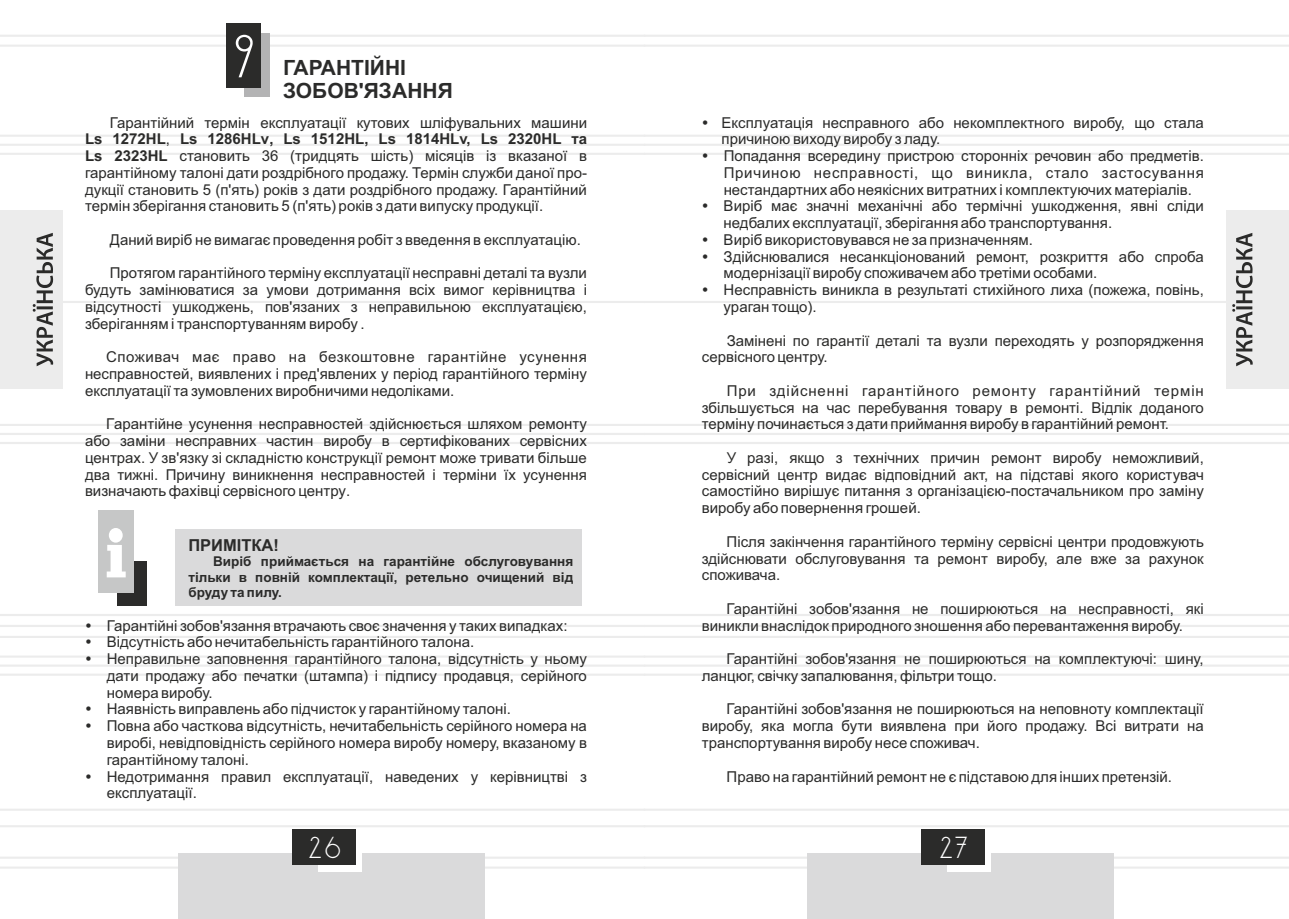
<style>
.page{position:relative;width:1289px;height:919px;background:#fff}
.page>*{position:absolute;margin:0;border:0;box-sizing:border-box;transform-origin:0 0}
.t1{font:52.5px "DS Standart Cyr";color:#fff}
.t2{font:26.25px "DS Standart Cyr";color:#fff}
.t3{font:700 21px/23.4px "Arial";color:#2b2b2a}
.t4{font:700 16.5px "Arial";color:#2b2b2a}
.t5{font:15px/16.8px "Arial";color:#2b2b2a;text-align:justify}
.t6{font:700 13.5px/15.1px "Arial";color:#2b2b2a;text-align:justify}
.s1{font-weight:700}
</style>
<div class="page">
<hr style="left:644px;top:135px;width:644px;height:2px;background:#ececec">
<hr style="left:644px;top:153px;width:644px;height:2px;background:#ececec">
<hr style="left:644px;top:424px;width:644px;height:2px;background:#ececec">
<hr style="left:644px;top:442px;width:644px;height:2px;background:#ececec">
<hr style="left:644px;top:614px;width:644px;height:2px;background:#ececec">
<hr style="left:644px;top:635px;width:644px;height:3px;background:#ececec">
<hr style="left:644px;top:655px;width:644px;height:2px;background:#ececec">
<hr style="left:644px;top:673px;width:644px;height:2px;background:#ececec">
<hr style="left:644px;top:856px;width:644px;height:2px;background:#ececec">
<hr style="left:644px;top:866px;width:644px;height:2px;background:#ececec">
<hr style="left:644px;top:35px;width:644px;height:2px;background:#ececec">
<hr style="left:644px;top:45px;width:644px;height:2px;background:#ececec">
<hr style="left:644px;top:808px;width:644px;height:2px;background:#ececec">
<hr style="left:644px;top:825px;width:644px;height:2px;background:#ececec">
<hr style="left:644px;top:301px;width:644px;height:2px;background:#ececec">
<hr style="left:0;top:135px;width:644px;height:2px;background:#ececec">
<hr style="left:0;top:144px;width:1288px;height:2px;background:#ececec">
<hr style="left:0;top:153px;width:644px;height:2px;background:#ececec">
<hr style="left:0;top:424px;width:644px;height:2px;background:#ececec">
<hr style="left:0;top:433px;width:1288px;height:2px;background:#ececec">
<hr style="left:0;top:442px;width:644px;height:2px;background:#ececec">
<hr style="left:0;top:614px;width:644px;height:2px;background:#ececec">
<hr style="left:0;top:635px;width:644px;height:3px;background:#ececec">
<hr style="left:0;top:655px;width:644px;height:2px;background:#ececec">
<hr style="left:0;top:673px;width:644px;height:2px;background:#ececec">
<hr style="left:0;top:856px;width:644px;height:2px;background:#ececec">
<hr style="left:0;top:866px;width:644px;height:2px;background:#ececec">
<hr style="left:0;top:35px;width:644px;height:2px;background:#ececec">
<hr style="left:0;top:45px;width:644px;height:2px;background:#ececec">
<hr style="left:0;top:808px;width:644px;height:2px;background:#ececec">
<hr style="left:0;top:825px;width:644px;height:2px;background:#ececec">
<hr style="left:0;top:301px;width:644px;height:2px;background:#ececec">
<div style="left:0;top:210px;width:62px;height:179px;background:#ececec"></div>
<svg style="left:33px;top:233px;width:20px;height:133px"></svg>
<div style="left:1226px;top:210px;width:62px;height:179px;background:#ececec"></div>
<svg style="left:1232px;top:233px;width:20px;height:133px"></svg>
<div style="left:244px;top:33px;width:26px;height:63px;background:#b3b3b4"></div>
<div style="left:227px;top:23px;width:34px;height:64px;background:#2b2b2a"></div>
<div style="left:178px;top:853px;width:307px;height:65px;background:#dadadb"></div>
<div style="left:318px;top:832px;width:44px;height:39px;background:#fff"></div>
<div style="left:292px;top:829px;width:64px;height:36px;background:#2b2b2a"></div>
<div style="left:807px;top:853px;width:306px;height:65px;background:#dadadb"></div>
<div style="left:946px;top:832px;width:44px;height:39px;background:#fff"></div>
<div style="left:920px;top:829px;width:64px;height:36px;background:#2b2b2a"></div>
<div style="left:117px;top:561px;width:29px;height:45px;background:#2b2b2a"></div>
<div style="left:98px;top:510px;width:36px;height:82px;background:#c6c7c7"></div>
<svg style="left:107px;top:528px;width:19px;height:49px"></svg>
<div style="left:175px;top:529px;width:407px;height:76px;background:#dadadb"></div>
<hr style="left:0;top:625px;width:1288px;height:2px;background:#ececec">
<svg style="left:0;top:657px;width:1288px;height:10px"></svg>
<h1 class="t1" style="left:235px;top:35px;width:21px">9</h1>
<h3 class="t3" style="left:283px;top:57px;width:171px">ГАРАНТІЙНІ<br>ЗОБОВ'ЯЗАННЯ</h3>
<p class="t5" style="left:85px;top:115px;width:503px;text-indent:25px">Гарантійний термін експлуатації кутових шліфувальних машини <span class="s1">Ls 1272HL</span>, <span class="s1">Ls 1286HLv, Ls 1512HL, Ls 1814HLv, Ls 2320HL та Ls 2323HL</span> становить 36 (тридцять шість) місяців із вказаної в гарантійному талоні дати роздрібного продажу. Термін служби даної про&shy;дукції становить 5 (п'ять) років з дати роздрібного продажу. Гарантійний термін зберігання становить 5 (п'ять) років з дати випуску продукції.</p>
<p class="t5" style="left:110px;top:233px;width:472px">Даний виріб не вимагає проведення робіт з введення в експлуатацію.</p>
<p class="t5" style="left:85px;top:266px;width:503px;text-indent:25px">Протягом гарантійного терміну експлуатації несправні деталі та вузли будуть замінюватися за умови дотримання всіх вимог керівництва і відсутності ушкоджень, пов'язаних з неправильною експлуатацією, зберіганням і транспортуванням виробу .</p>
<p class="t5" style="left:85px;top:350px;width:503px;text-indent:21px">Споживач має право на безкоштовне гарантійне усунення несправностей, виявлених і пред'явлених у період гарантійного терміну експлуатації та зумовлених виробничими недоліками.</p>
<p class="t5" style="left:85px;top:417px;width:503px;text-indent:21px">Гарантійне усунення несправностей здійснюється шляхом ремонту або заміни несправних частин виробу в сертифікованих сервісних центрах. У зв'язку зі складністю конструкції ремонт може тривати більше два тижні. Причину виникнення несправностей і терміни їх усунення визначають фахівці сервісного центру.</p>
<p class="t4" style="left:188px;top:538px;width:92px">ПРИМІТКА!</p>
<p class="t6" style="left:188px;top:555px;width:386px;text-indent:25px">Виріб приймається на гарантійне обслуговування тільки в повній комплектації, ретельно очищений від бруду та пилу.</p>
<p class="t5" style="left:107px;top:618px;width:481px;text-align:left">Гарантійні зобов'язання втрачають своє значення у таких випадках:<br>Відсутність або нечитабельність гарантійного талона.<br>Неправильне заповнення гарантійного талона, відсутність у ньому дати продажу або печатки (штампа) і підпису продавця, серійного номера виробу.<br>Наявність виправлень або підчисток у гарантійному талоні.<br>Повна або часткова відсутність, нечитабельність серійного номера на виробі, невідповідність серійного номера виробу номеру, вказаному в гарантійному талоні.<br>Недотримання правил експлуатації, наведених у керівництві з експлуатації.</p>
<p class="t5" style="left:721px;top:115px;width:484px;text-align:left">Експлуатація несправного або некомплектного виробу, що стала причиною виходу виробу з ладу.<br>Попадання всередину пристрою сторонніх речовин або предметів.<br>Причиною несправності, що виникла, стало застосування нестандартних або неякісних витратних і комплектуючих матеріалів.<br>Виріб має значні механічні або термічні ушкодження, явні сліди недбалих експлуатації, зберігання або транспортування.<br>Виріб використовувався не за призначенням.<br>Здійснювалися несанкціонований ремонт, розкриття або спроба модернізації виробу споживачем або третіми особами.<br>Несправність виникла в результаті стихійного лиха (пожежа, повінь, ураган тощо).</p>
<p class="t5" style="left:702px;top:333px;width:503px;text-indent:25px">Замінені по гарантії деталі та вузли переходять у розпорядження сервісного центру.</p>
<p class="t5" style="left:702px;top:383px;width:503px;text-indent:25px">При здійсненні гарантійного ремонту гарантійний термін збільшується на час перебування товару в ремонті. Відлік доданого терміну починається з дати приймання виробу в гарантійний ремонт.</p>
<p class="t5" style="left:702px;top:450px;width:503px;text-indent:25px">У разі, якщо з технічних причин ремонт виробу неможливий, сервісний центр видає відповідний акт, на підставі якого користувач самостійно вирішує питання з організацією-постачальником про заміну виробу або повернення грошей.</p>
<p class="t5" style="left:702px;top:534px;width:503px;text-indent:25px">Після закінчення гарантійного терміну сервісні центри продовжують здійснювати обслуговування та ремонт виробу, але вже за рахунок споживача.</p>
<p class="t5" style="left:702px;top:601px;width:503px;text-indent:25px">Гарантійні зобов'язання не поширюються на несправності, які виникли внаслідок природного зношення або перевантаження виробу.</p>
<p class="t5" style="left:701px;top:651px;width:503px;text-indent:25px">Гарантійні зобов'язання не поширюються на комплектуючі: шину, ланцюг, свічку запалювання, фільтри тощо.</p>
<p class="t5" style="left:701px;top:702px;width:503px;text-indent:25px">Гарантійні зобов'язання не поширюються на неповноту комплектації виробу, яка могла бути виявлена при його продажу. Всі витрати на транспортування виробу несе споживач.</p>
<p class="t5" style="left:726px;top:769px;width:447px">Право на гарантійний ремонт не є підставою для інших претензій.</p>
<h2 class="t2" style="left:309px;top:836px;width:33px">26</h2>
<h2 class="t2" style="left:939px;top:836px;width:29px">27</h2>
</div>
